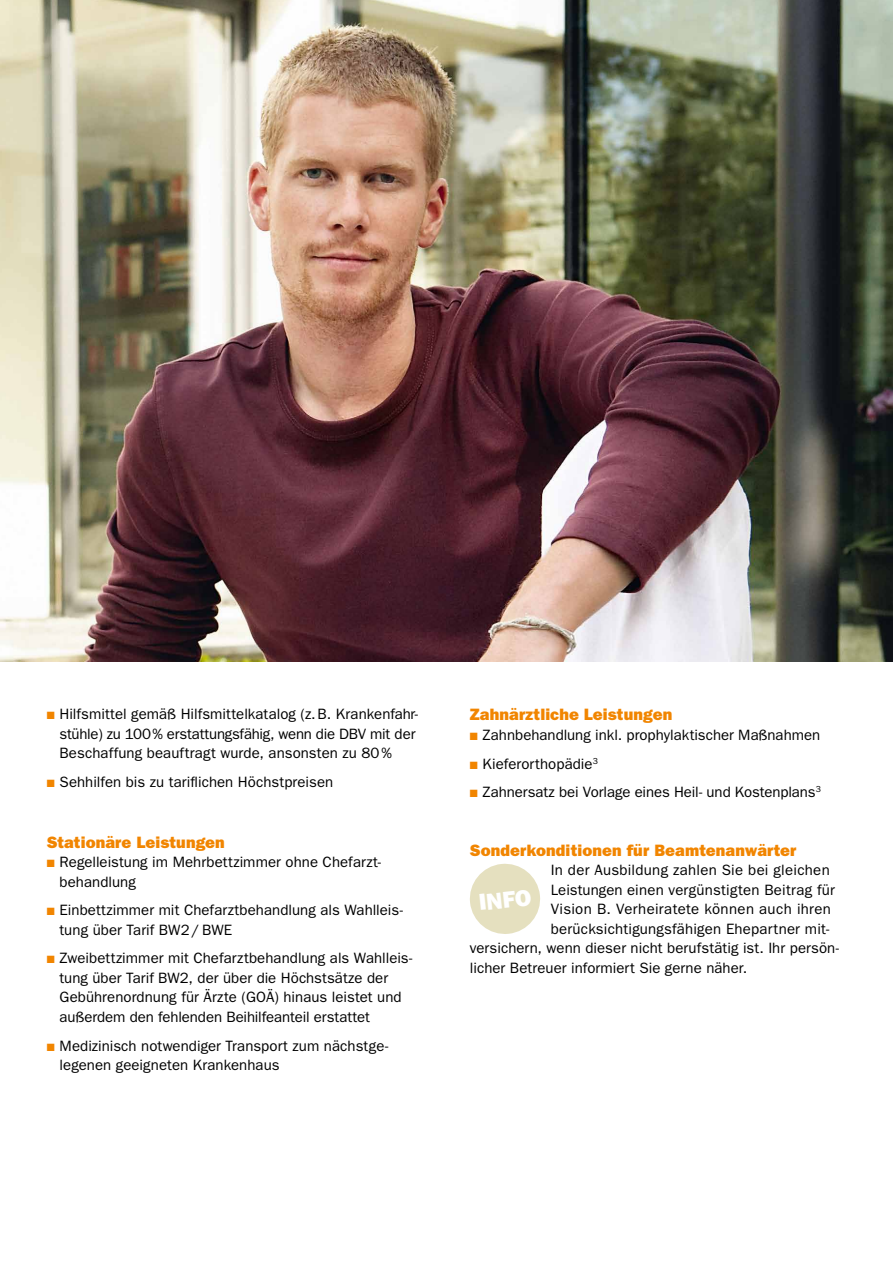
<style>
.page{position:relative;width:893px;height:1263px;background:#fff}
.page>*{position:absolute;margin:0;border:0;box-sizing:border-box;transform-origin:0 0}
.t1{font:800 23.25px "Franklin Gothic";color:#fff}
.t2{font:800 16.5px "Franklin Gothic";letter-spacing:.005em;color:#f18500}
.t3{font:15px/19.5px "Franklin Gothic";letter-spacing:.005em;color:#000}
.s1{color:#f18500}
</style>
<div class="page">
<img style="left:0;top:0;width:893px;height:661px">
<svg style="left:470px;top:863px;width:70px;height:71px"></svg>
<p class="t3" style="left:60px;top:704px;width:360px;text-indent:-13px"><span class="s1">■</span> Hilfsmittel gemäß Hilfsmittelkatalog (z.B. Krankenfahr&shy;stühle) zu 100% erstattungsfähig, wenn die DBV mit der<br>Beschaffung beauftragt wurde, ansonsten zu 80%</p>
<p class="t3" style="left:47px;top:772px;width:288px"><span class="s1">■</span> Sehhilfen bis zu tariflichen Höchstpreisen</p>
<p class="t2" style="left:47px;top:832px;width:180px">Stationäre Leistungen</p>
<p class="t3" style="left:60px;top:852px;width:323px;text-indent:-13px"><span class="s1">■</span> Regelleistung im Mehrbettzimmer ohne Chefarzt&shy;behandlung</p>
<p class="t3" style="left:60px;top:900px;width:345px;text-indent:-13px"><span class="s1">■</span> Einbettzimmer mit Chefarztbehandlung als Wahlleis&shy;tung über Tarif BW2 / BWE</p>
<p class="t3" style="left:60px;top:948px;width:354px;text-indent:-13px"><span class="s1">■</span> Zweibettzimmer mit Chefarztbehandlung als Wahlleis&shy;tung über Tarif BW2, der über die Höchstsätze der Gebührenordnung für Ärzte (GOÄ) hinaus leistet und außerdem den fehlenden Beihilfeanteil erstattet</p>
<p class="t3" style="left:60px;top:1036px;width:330px;text-indent:-13px"><span class="s1">■</span> Medizinisch notwendiger Transport zum nächstge&shy;legenen geeigneten Krankenhaus</p>
<p class="t2" style="left:470px;top:705px;width:204px">Zahnärztliche Leistungen</p>
<p class="t3" style="left:470px;top:725px;width:352px"><span class="s1">■</span> Zahnbehandlung inkl. prophylaktischer Maßnahmen</p>
<p class="t3" style="left:470px;top:754px;width:130px"><span class="s1">■</span> Kieferorthopädie<sup>3</sup></p>
<p class="t3" style="left:470px;top:782px;width:353px"><span class="s1">■</span> Zahnersatz bei Vorlage eines Heil- und Kostenplans<sup>3</sup></p>
<p class="t2" style="left:470px;top:840px;width:328px">Sonderkonditionen für Beamtenanwärter</p>
<p class="t3" style="left:551px;top:860px;width:281px">In der Ausbildung zahlen Sie bei gleichen</p>
<p class="t3" style="left:551px;top:880px;width:286px">Leistungen einen vergünstigten Beitrag für</p>
<p class="t3" style="left:551px;top:899px;width:282px">Vision B. Verheiratete können auch ihren</p>
<p class="t3" style="left:551px;top:919px;width:280px">berücksichtigungsfähigen Ehepartner mit-</p>
<p class="t3" style="left:470px;top:938px;width:371px">versichern, wenn dieser nicht berufstätig ist. Ihr persön-</p>
<p class="t3" style="left:470px;top:958px;width:279px">licher Betreuer informiert Sie gerne näher.</p>
<h1 class="t1" style="left:478px;top:889px;width:54px;rotate:-6deg">INFO</h1>
</div>
